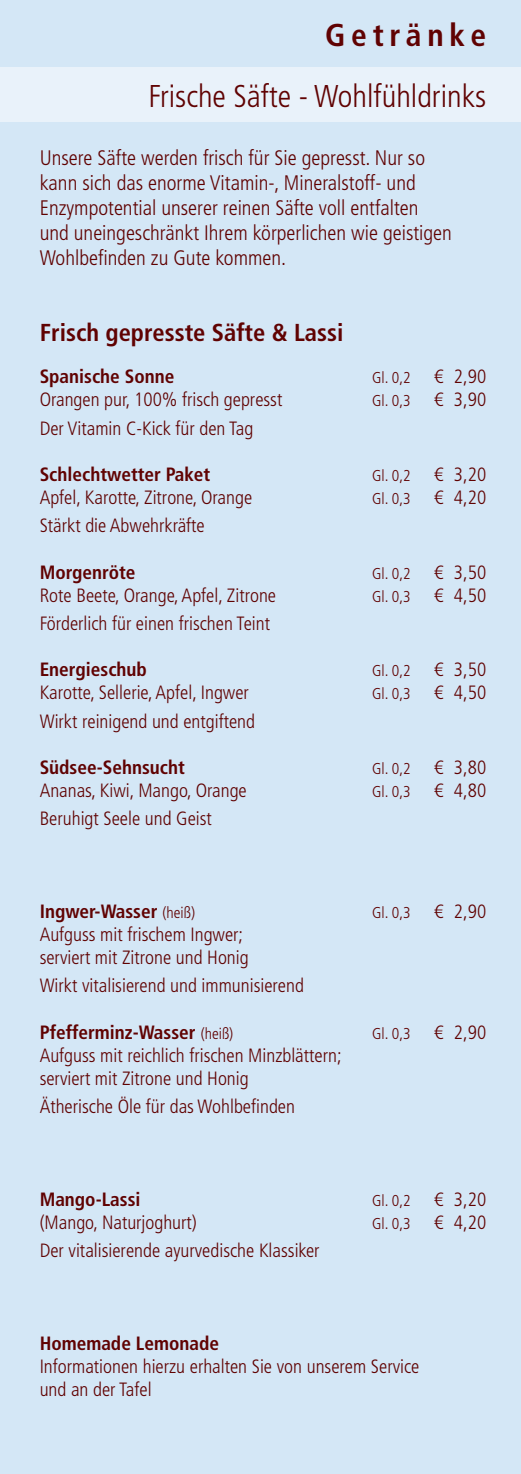
<style>
.page{position:relative;width:521px;height:1474px;background:#fff}
.page>*{position:absolute;margin:0;border:0;box-sizing:border-box;transform-origin:0 0}
.t1{font:300 condensed 31.5px "Frutiger LT Std";color:#600202}
.t2{font:700 condensed 31.5px "Frutiger LT Std";letter-spacing:.18em;color:#600202}
.t3{font:700 condensed 24.5px "Frutiger LT Std";color:#600202}
.t4{font:300 condensed 21px/25.2px "Frutiger LT Std";color:#600202}
.t5{font:300 condensed 19.25px/23.1px "Frutiger LT Std";color:#600202}
.t6{font:700 condensed 19.25px "Frutiger LT Std";color:#600202}
.t7{font:300 condensed 15.75px "Frutiger LT Std";color:#600202}
.s1{font-size:19.25px}
.s2{font-weight:300;font-size:15.75px}
</style>
<div class="page">
<div style="left:0;top:0;width:521px;height:1473px;background:#d4e7f6"></div>
<div style="left:0;top:67px;width:521px;height:55px;background:#e9f2fa"></div>
<h1 class="t2" style="left:325px;top:16px;width:162px">Getränke</h1>
<h1 class="t1" style="left:148px;top:78px;width:339px">Frische Säfte - Wohlfühldrinks</h1>
<p class="t4" style="left:40px;top:145px;width:414px">Unsere Säfte werden frisch für Sie gepresst. Nur so kann sich das enorme Vitamin-, Mineralstoff- und Enzympotential unserer reinen Säfte voll entfalten und uneingeschränkt Ihrem körperlichen wie geistigen Wohlbefinden zu Gute kommen.</p>
<p class="t3" style="left:40px;top:318px;width:305px">Frisch gepresste Säfte &amp; Lassi</p>
<p class="t6" style="left:40px;top:365px;width:136px">Spanische Sonne</p>
<p class="t7" style="left:372px;top:369px;width:115px">Gl. 0,2 <span class="s1">€ 2,90</span></p>
<p class="t5" style="left:40px;top:388px;width:244px">Orangen pur, 100% frisch gepresst</p>
<p class="t7" style="left:372px;top:392px;width:115px">Gl. 0,3 <span class="s1">€ 3,90</span></p>
<p class="t5" style="left:40px;top:416px;width:215px">Der Vitamin C-Kick für den Tag</p>
<p class="t6" style="left:40px;top:463px;width:172px">Schlechtwetter Paket</p>
<p class="t7" style="left:372px;top:466px;width:115px">Gl. 0,2 <span class="s1">€ 3,20</span></p>
<p class="t5" style="left:40px;top:486px;width:214px">Apfel, Karotte, Zitrone, Orange</p>
<p class="t7" style="left:372px;top:489px;width:115px">Gl. 0,3 <span class="s1">€ 4,20</span></p>
<p class="t5" style="left:40px;top:514px;width:167px">Stärkt die Abwehrkräfte</p>
<p class="t6" style="left:40px;top:560px;width:97px">Morgenröte</p>
<p class="t7" style="left:372px;top:564px;width:115px">Gl. 0,2 <span class="s1">€ 3,50</span></p>
<p class="t5" style="left:40px;top:583px;width:238px">Rote Beete, Orange, Apfel, Zitrone</p>
<p class="t7" style="left:372px;top:587px;width:115px">Gl. 0,3 <span class="s1">€ 4,50</span></p>
<p class="t5" style="left:40px;top:612px;width:232px">Förderlich für einen frischen Teint</p>
<p class="t6" style="left:40px;top:658px;width:109px">Energieschub</p>
<p class="t7" style="left:372px;top:662px;width:115px">Gl. 0,2 <span class="s1">€ 3,50</span></p>
<p class="t5" style="left:40px;top:681px;width:211px">Karotte, Sellerie, Apfel, Ingwer</p>
<p class="t7" style="left:372px;top:685px;width:115px">Gl. 0,3 <span class="s1">€ 4,50</span></p>
<p class="t5" style="left:40px;top:709px;width:217px">Wirkt reinigend und entgiftend</p>
<p class="t6" style="left:40px;top:755px;width:147px">Südsee-Sehnsucht</p>
<p class="t7" style="left:372px;top:759px;width:115px">Gl. 0,2 <span class="s1">€ 3,80</span></p>
<p class="t5" style="left:40px;top:779px;width:209px">Ananas, Kiwi, Mango, Orange</p>
<p class="t7" style="left:372px;top:782px;width:115px">Gl. 0,3 <span class="s1">€ 4,80</span></p>
<p class="t5" style="left:40px;top:807px;width:174px">Beruhigt Seele und Geist</p>
<p class="t6" style="left:40px;top:899px;width:157px">Ingwer-Wasser <span class="s2">(heiß)</span></p>
<p class="t7" style="left:372px;top:903px;width:115px">Gl. 0,3 <span class="s1">€ 2,90</span></p>
<p class="t5" style="left:40px;top:923px;width:210px">Aufguss mit frischem Ingwer; serviert mit Zitrone und Honig</p>
<p class="t5" style="left:40px;top:974px;width:266px">Wirkt vitalisierend und immunisierend</p>
<p class="t6" style="left:40px;top:1020px;width:195px">Pfefferminz-Wasser <span class="s2">(heiß)</span></p>
<p class="t7" style="left:372px;top:1024px;width:115px">Gl. 0,3 <span class="s1">€ 2,90</span></p>
<p class="t5" style="left:40px;top:1043px;width:303px">Aufguss mit reichlich frischen Minzblättern; serviert mit Zitrone und Honig</p>
<p class="t5" style="left:40px;top:1095px;width:257px">Ätherische Öle für das Wohlbefinden</p>
<p class="t6" style="left:40px;top:1187px;width:102px">Mango-Lassi</p>
<p class="t7" style="left:372px;top:1191px;width:115px">Gl. 0,2 <span class="s1">€ 3,20</span></p>
<p class="t5" style="left:40px;top:1210px;width:159px">(Mango, Naturjoghurt)</p>
<p class="t7" style="left:372px;top:1214px;width:115px">Gl. 0,3 <span class="s1">€ 4,20</span></p>
<p class="t5" style="left:40px;top:1239px;width:281px">Der vitalisierende ayurvedische Klassiker</p>
<p class="t6" style="left:40px;top:1331px;width:181px">Homemade Lemonade</p>
<p class="t5" style="left:40px;top:1354px;width:381px">Informationen hierzu erhalten Sie von unserem Service und an der Tafel</p>
</div>
